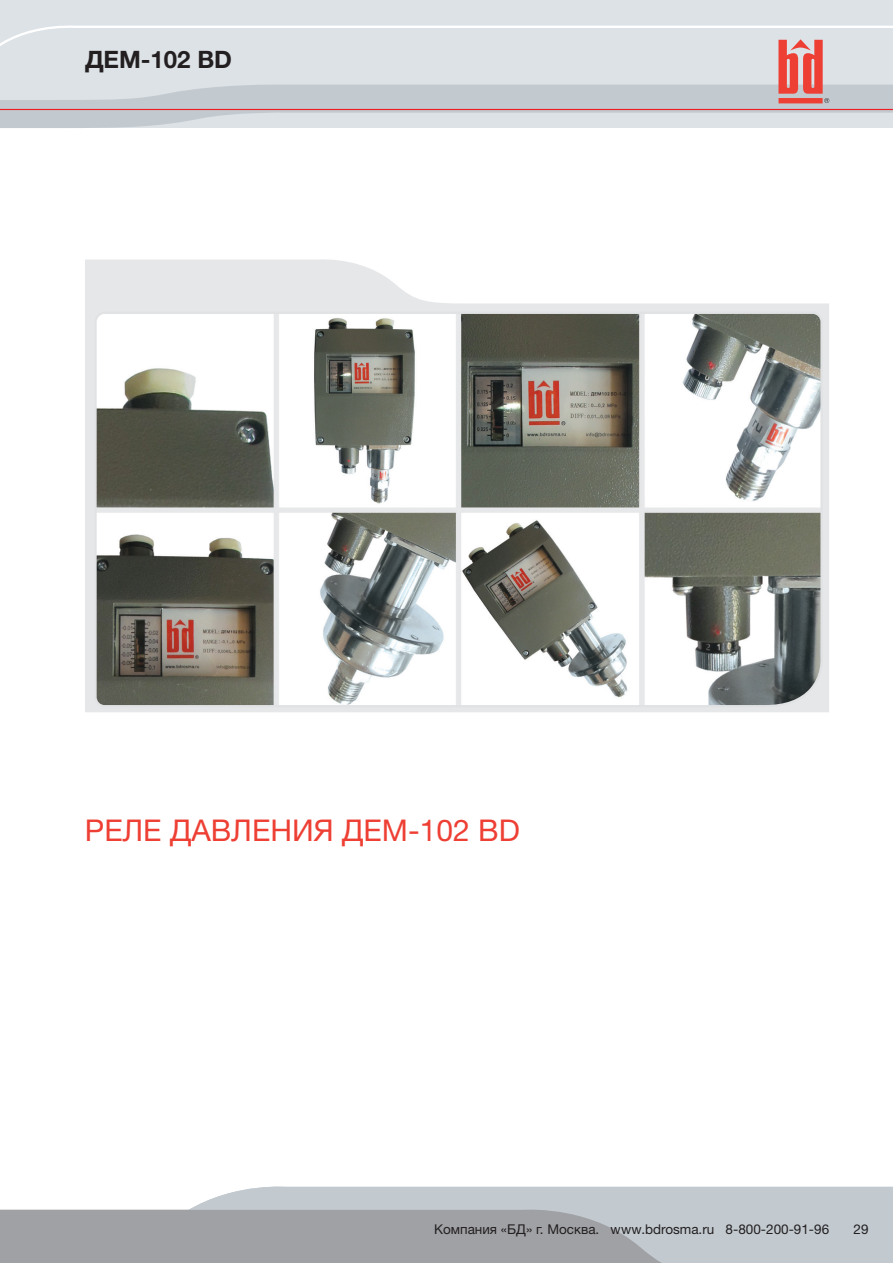
<style>
.page{position:relative;width:893px;height:1263px;background:#fff}
.page>*{position:absolute;margin:0;border:0;box-sizing:border-box;transform-origin:0 0}
.t1{font:30px "Helvetica Neue LTW1 G";color:#ee3f34}
.t2{font:700 24px "Helvetica Neue LTW1 G";color:#231f20}
.t3{font:13.5px "Helvetica Neue LTW1 G";color:#231f20}
</style>
<div class="page">
<svg style="left:194px;top:1186px;width:699px;height:21px;background:#c6cdd3"></svg>
<svg style="left:0;top:1207px;width:893px;height:56px;background:#acafb4"></svg>
<svg style="left:0;top:0;width:893px;height:128px;background:#d8d8dd"></svg>
<svg style="left:85px;top:259px;width:744px;height:453px;fill:#e6e7e9"></svg>
<svg style="left:93px;top:311px;width:732px;height:397px"></svg>
<h2 class="t2" style="left:85px;top:45px;width:148px">ДЕМ-102 BD</h2>
<h1 class="t1" style="left:85px;top:812px;width:436px">РЕЛЕ ДАВЛЕНИЯ ДЕМ-102 BD</h1>
<p class="t3" style="left:434px;top:1221px;width:397px">Компания «БД» г. Москва. www.bdrosma.ru 8-800-200-91-96</p>
<p class="t3" style="left:854px;top:1221px;width:17px">29</p>
</div>
